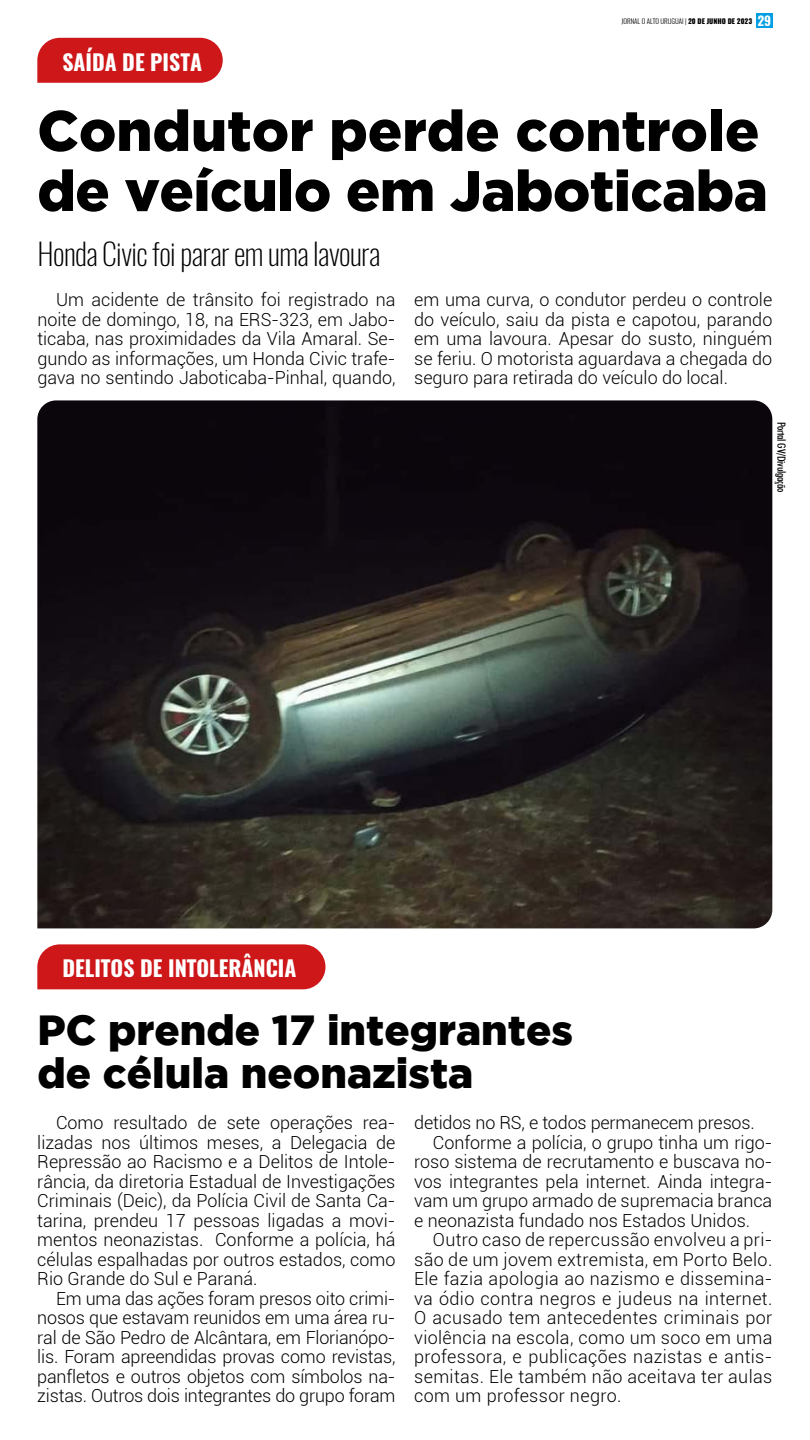
<style>
.page{position:relative;width:810px;height:1440px;background:#fff}
.page>*{position:absolute;margin:0;border:0;box-sizing:border-box;transform-origin:0 0}
.t1{font:900 57px/60px "Gotham";color:#000}
.t2{font:900 42px/43.5px "Gotham";color:#000}
.t3{font:200 30px "Oswald";letter-spacing:-.02em;color:#000}
.t4{font:700 21.75px "Oswald";color:#fff}
.t5{font:300 18px/19.5px "Roboto";color:#000;text-align:justify}
.t6{font:300 18px "Roboto";letter-spacing:.02em;color:#000}
.t7{font:500 condensed 11.25px "Futura BT";letter-spacing:-.02em;color:#000}
.t8{font:300 6.98px "Oswald";color:#000}
.s1{font-weight:800}
.s2{font-weight:700;font-size:12.9px;color:#fff}
</style>
<div class="page">
<div style="left:756px;top:13px;width:16px;height:14px;background:#009fe3"></div>
<svg style="left:37px;top:38px;width:186px;height:45px;background:#cf2123"></svg>
<img style="left:37px;top:400px;width:735px;height:528px">
<div style="left:37px;top:944px;width:289px;height:45px;background:#cd1719"></div>
<p class="t4" style="left:62px;top:47px;width:141px">SAÍDA DE PISTA</p>
<p class="t8" style="left:622px;top:16px;width:151px">JORNAL O ALTO URUGUAI | <span class="s1">20 DE JUNHO DE 2023</span> <span class="s2">29</span></p>
<h1 class="t1" style="left:37px;top:99px;width:732px">Condutor perde controle de veículo em Jaboticaba</h1>
<h3 class="t3" style="left:38px;top:234px;width:345px">Honda Civic foi parar em uma lavoura</h3>
<p class="t5" style="left:37px;top:290px;width:360px;text-indent:19px">Um acidente de trânsito foi registrado na noite de domingo, 18, na ERS-323, em Jabo&shy;ticaba, nas proximidades da Vila Amaral. Se&shy;gundo as informações, um Honda Civic trafe&shy;gava no sentindo Jaboticaba-Pinhal, quando,</p>
<p class="t5" style="left:414px;top:290px;width:360px">em uma curva, o condutor perdeu o controle do veículo, saiu da pista e capotou, parando em uma lavoura. Apesar do susto, ninguém se feriu. O motorista aguardava a chegada do seguro para retirada do veículo do local.</p>
<p class="t4" style="left:62px;top:953px;width:236px">DELITOS DE INTOLERÂNCIA</p>
<h2 class="t2" style="left:38px;top:1007px;width:537px">PC prende 17 integrantes de célula neonazista</h2>
<p class="t7" style="left:788px;top:422px;width:72px;rotate:90deg">Portal GV/Divulgação</p>
<p class="t5" style="left:37px;top:1113px;width:360px;text-indent:19px">Como resultado de sete operações rea&shy;lizadas nos últimos meses, a Delegacia de Repressão ao Racismo e a Delitos de Intole&shy;rância, da diretoria Estadual de Investigações Criminais (Deic), da Polícia Civil de Santa Ca&shy;tarina, prendeu 17 pessoas ligadas a movi&shy;mentos neonazistas. Conforme a polícia, há células espalhadas por outros estados, como Rio Grande do Sul e Paraná.</p>
<p class="t5" style="left:37px;top:1288px;width:360px;text-indent:19px">Em uma das ações foram presos oito crimi&shy;nosos que estavam reunidos em uma área ru&shy;ral de São Pedro de Alcântara, em Florianópo&shy;lis. Foram apreendidas provas como revistas, panfletos e outros objetos com símbolos na&shy;zistas. Outros dois integrantes do grupo foram</p>
<p class="t5" style="left:414px;top:1112px;width:342px">detidos no RS, e todos permanecem presos.</p>
<p class="t5" style="left:433px;top:1132px;width:341px">Conforme a polícia, o grupo tinha um rigo-</p>
<p class="t5" style="left:414px;top:1151px;width:360px">roso sistema de recrutamento e buscava no-</p>
<p class="t5" style="left:414px;top:1171px;width:360px">vos integrantes pela internet. Ainda integra-</p>
<p class="t5" style="left:414px;top:1190px;width:360px">vam um grupo armado de supremacia branca</p>
<p class="t5" style="left:414px;top:1210px;width:337px">e neonazista fundado nos Estados Unidos.</p>
<p class="t6" style="left:433px;top:1227px;width:341px">Outro caso de repercussão envolveu a pri-</p>
<p class="t6" style="left:414px;top:1247px;width:360px">são de um jovem extremista, em Porto Belo.</p>
<p class="t6" style="left:414px;top:1266px;width:360px">Ele fazia apologia ao nazismo e dissemina-</p>
<p class="t6" style="left:414px;top:1286px;width:360px">va ódio contra negros e judeus na internet.</p>
<p class="t6" style="left:414px;top:1305px;width:360px">O acusado tem antecedentes criminais por</p>
<p class="t6" style="left:414px;top:1325px;width:360px">violência na escola, como um soco em uma</p>
<p class="t6" style="left:414px;top:1344px;width:360px">professora, e publicações nazistas e antis-</p>
<p class="t6" style="left:414px;top:1364px;width:360px">semitas. Ele também não aceitava ter aulas</p>
<p class="t6" style="left:414px;top:1383px;width:209px">com um professor negro.</p>
</div>
